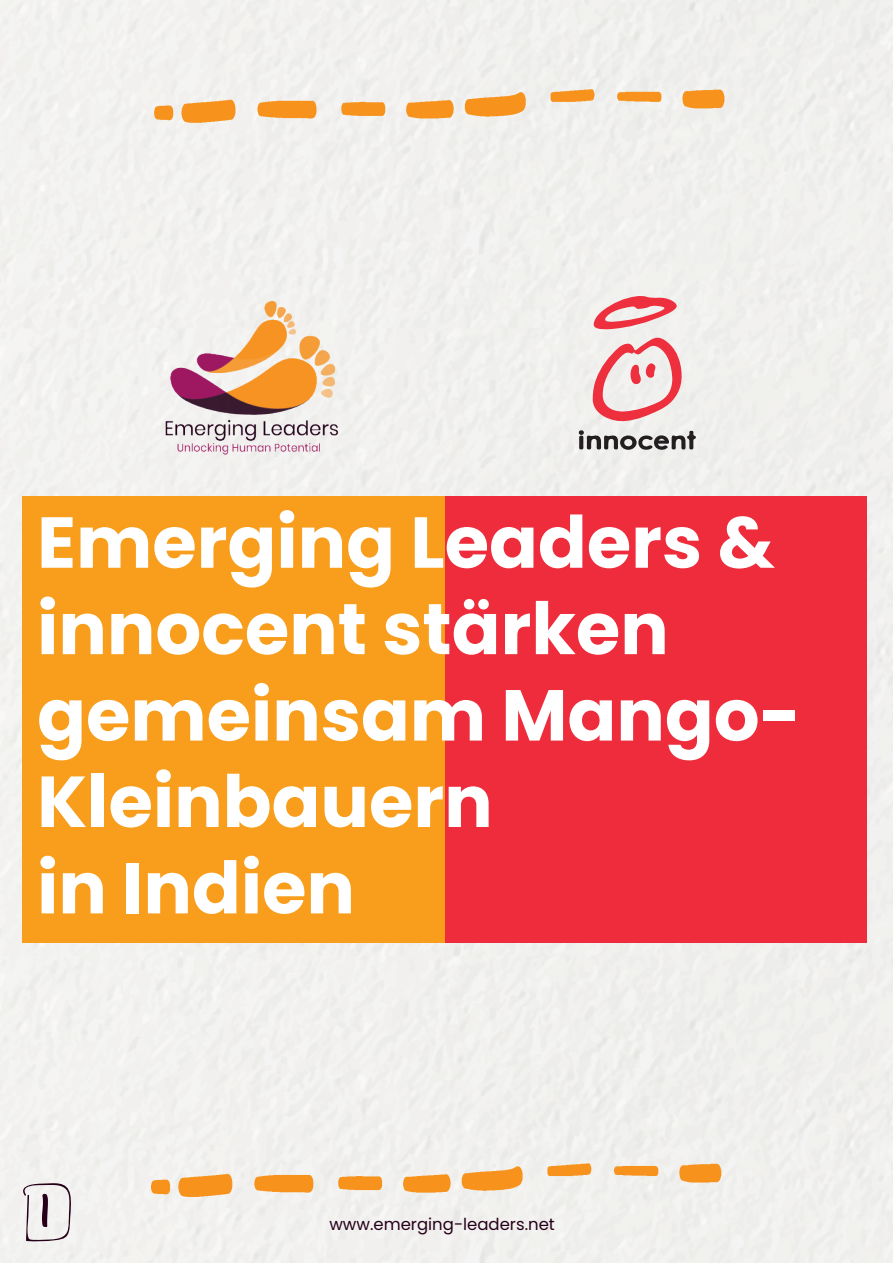
<style>
.page{position:relative;width:893px;height:1263px;background:#f1f0ee}
.page>*{position:absolute;margin:0;border:0;box-sizing:border-box;transform-origin:0 0}
.t1{font:700 72px/86.4px "Poppins";color:#fff}
.t2{font:54px "Trash Hand";color:#260019}
.t3{font:16.5px "Poppins";color:#260019}
</style>
<div class="page">
<div style="left:445px;top:496px;width:422px;height:447px;background:#ee2c3c"></div>
<div style="left:23px;top:496px;width:422px;height:447px;background:#f89e1c"></div>
<img style="left:164px;top:301px;width:174px;height:157px">
<svg style="left:462px;top:1166px;width:61px;height:25px;background:#f4ac57"></svg>
<svg style="left:178px;top:1174px;width:55px;height:23px"></svg>
<svg style="left:254px;top:1175px;width:59px;height:18px"></svg>
<svg style="left:403px;top:1174px;width:48px;height:19px"></svg>
<svg style="left:679px;top:1164px;width:42px;height:18px"></svg>
<svg style="left:338px;top:1176px;width:44px;height:14px"></svg>
<svg style="left:547px;top:1163px;width:44px;height:13px"></svg>
<svg style="left:614px;top:1166px;width:44px;height:10px"></svg>
<svg style="left:151px;top:1179px;width:19px;height:15px"></svg>
<svg style="left:465px;top:92px;width:61px;height:25px;background:#f4ac57"></svg>
<svg style="left:181px;top:100px;width:55px;height:23px"></svg>
<svg style="left:257px;top:101px;width:60px;height:17px"></svg>
<svg style="left:406px;top:100px;width:48px;height:19px"></svg>
<svg style="left:682px;top:90px;width:42px;height:18px"></svg>
<svg style="left:341px;top:102px;width:44px;height:14px"></svg>
<svg style="left:550px;top:89px;width:45px;height:13px"></svg>
<svg style="left:617px;top:92px;width:44px;height:10px"></svg>
<svg style="left:154px;top:105px;width:19px;height:15px"></svg>
<svg style="left:18px;top:1180px;width:54px;height:61px"></svg>
<svg style="left:593px;top:296px;width:84px;height:33px"></svg>
<svg style="left:579px;top:430px;width:117px;height:21px;background:#a1a09f"></svg>
<svg style="left:592px;top:337px;width:91px;height:85px;background:#efb4b7"></svg>
<p class="t1" style="left:37px;top:500px;width:766px">Emerging Leaders &amp; innocent stärken gemeinsam Mango-<br>Kleinbauern<br>in Indien</p>
<p class="t2" style="left:39px;top:1183px;width:13px">1</p>
<p class="t3" style="left:329px;top:1215px;width:227px">www.emerging-leaders.net</p>
</div>
